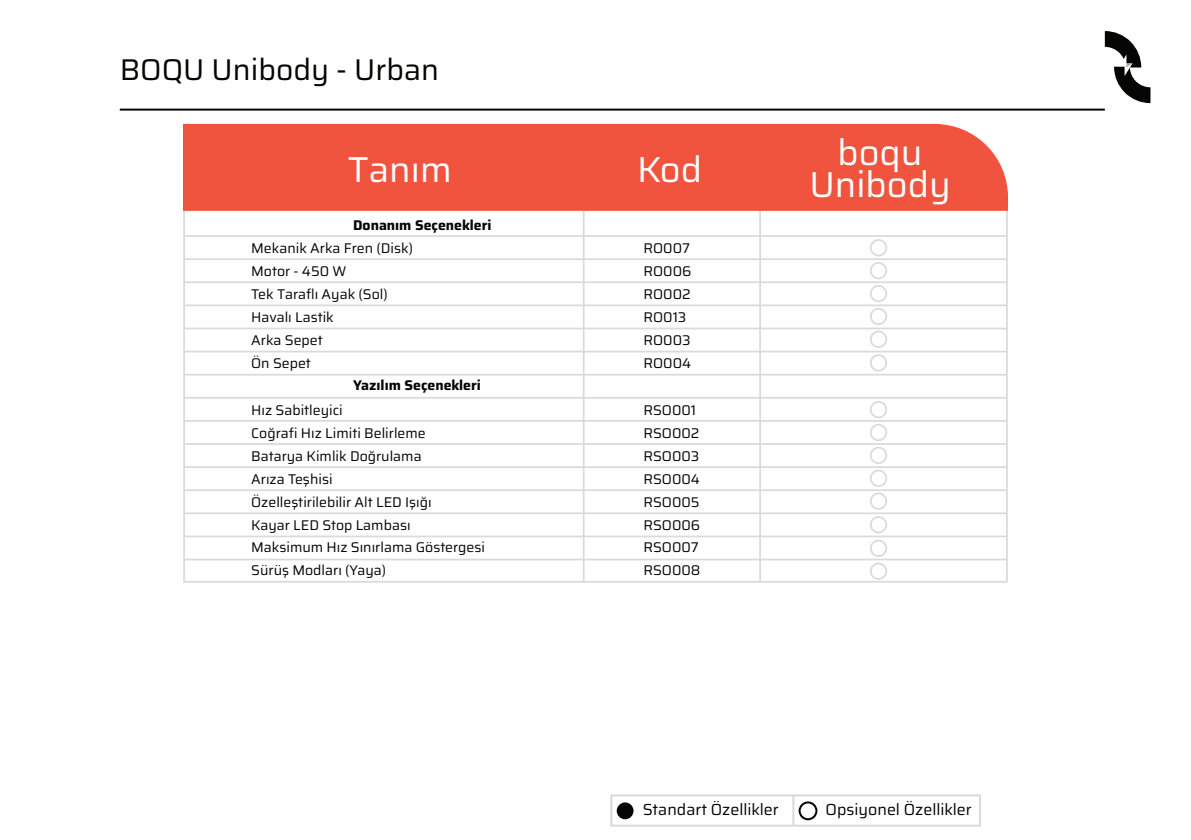
<style>
.page{position:relative;width:1191px;height:840px;background:#fff}
.page>*{position:absolute;margin:0;border:0;box-sizing:border-box;transform-origin:0 0}
.t1{font:36px/32.6px "Saira";color:#fff;text-align:center}
.t2{font:30px "Saira";color:#050504}
.t3{font:16px "Saira";color:#050504}
.t4{font:14px/22.8px "Saira";color:#050504}
.t5{font:700 14px "Saira";color:#050504}
</style>
<div class="page">
<svg style="left:1104px;top:31px;width:46px;height:72px"></svg>
<hr style="left:120px;top:108px;width:984px;height:2px;background:#050504">
<div style="left:616px;top:802px;width:17px;height:16px;background:#050504;border-radius:50%"></div>
<div style="left:798px;top:801px;width:19px;height:18px;border:2px solid #050504;border-radius:50%"></div>
<hr style="left:792px;top:795px;width:2px;height:30px;background:#d9d9d8">
<div style="left:610px;top:794px;width:371px;height:32px;border:2px solid #d9d9d8"></div>
<svg style="left:183px;top:211px;width:824px;height:371px"></svg>
<hr style="left:184px;top:235px;width:822px;height:2px;background:#dbdad9">
<hr style="left:184px;top:258px;width:822px;height:2px;background:#dbdad9">
<hr style="left:184px;top:281px;width:822px;height:2px;background:#dbdad9">
<hr style="left:184px;top:304px;width:822px;height:2px;background:#dbdad9">
<hr style="left:184px;top:327px;width:822px;height:2px;background:#dbdad9">
<hr style="left:184px;top:350px;width:822px;height:2px;background:#dbdad9">
<hr style="left:184px;top:373px;width:822px;height:2px;background:#dbdad9">
<hr style="left:184px;top:396px;width:822px;height:2px;background:#dbdad9">
<hr style="left:184px;top:420px;width:822px;height:1px;background:#dbdad9">
<hr style="left:184px;top:443px;width:822px;height:1px;background:#dbdad9">
<hr style="left:184px;top:466px;width:822px;height:1px;background:#dbdad9">
<hr style="left:184px;top:489px;width:822px;height:2px;background:#dbdad9">
<hr style="left:184px;top:512px;width:822px;height:2px;background:#dbdad9">
<hr style="left:184px;top:535px;width:822px;height:2px;background:#dbdad9">
<hr style="left:184px;top:558px;width:822px;height:2px;background:#dbdad9">
<div style="left:870px;top:239px;width:17px;height:17px;border:2px solid #dbdad9;border-radius:50%"></div>
<div style="left:870px;top:262px;width:17px;height:17px;border:2px solid #dbdad9;border-radius:50%"></div>
<div style="left:870px;top:285px;width:17px;height:17px;border:2px solid #dbdad9;border-radius:50%"></div>
<div style="left:870px;top:307px;width:17px;height:18px;border:2px solid #dbdad9;border-radius:50%"></div>
<div style="left:870px;top:330px;width:17px;height:18px;border:2px solid #dbdad9;border-radius:50%"></div>
<div style="left:870px;top:354px;width:17px;height:17px;border:2px solid #dbdad9;border-radius:50%"></div>
<div style="left:870px;top:401px;width:17px;height:17px;border:2px solid #dbdad9;border-radius:50%"></div>
<div style="left:870px;top:423px;width:17px;height:18px;border:2px solid #dbdad9;border-radius:50%"></div>
<div style="left:870px;top:446px;width:17px;height:18px;border:2px solid #dbdad9;border-radius:50%"></div>
<div style="left:870px;top:469px;width:17px;height:17px;border:2px solid #dbdad9;border-radius:50%"></div>
<div style="left:870px;top:492px;width:17px;height:17px;border:2px solid #dbdad9;border-radius:50%"></div>
<div style="left:870px;top:515px;width:17px;height:18px;border:2px solid #dbdad9;border-radius:50%"></div>
<div style="left:870px;top:539px;width:17px;height:17px;border:2px solid #dbdad9;border-radius:50%"></div>
<div style="left:870px;top:562px;width:17px;height:17px;border:2px solid #dbdad9;border-radius:50%"></div>
<hr style="left:583px;top:210px;width:1px;height:372px;background:#dbdad9">
<hr style="left:759px;top:210px;width:2px;height:372px;background:#dbdad9">
<div style="left:183px;top:123px;width:825px;height:88px;background:#f0543e"></div>
<h2 class="t2" style="left:120px;top:45px;width:321px">BOQU Unibody - Urban</h2>
<h1 class="t1" style="left:348px;top:152px;width:105px">Tanım</h1>
<h1 class="t1" style="left:637px;top:152px;width:66px">Kod</h1>
<p class="t5" style="left:353px;top:213px;width:140px">Donanım Seçenekleri</p>
<p class="t4" style="left:251px;top:236px;width:163px">Mekanik Arka Fren (Disk)<br>Motor - 450 W<br>Tek Taraflı Ayak (Sol)<br>Havalı Lastik<br>Arka Sepet<br>Ön Sepet</p>
<p class="t4" style="left:643px;top:236px;width:49px">RO007<br>RO006<br>RO002<br>RO013<br>RO003<br>RO004</p>
<p class="t4" style="left:643px;top:398px;width:58px">RSO001<br>RSO002<br>RSO003<br>RSO004<br>RSO005<br>RSO006<br>RSO007<br>RSO008</p>
<p class="t5" style="left:353px;top:374px;width:129px">Yazılım Seçenekleri</p>
<p class="t4" style="left:251px;top:398px;width:235px">Hız Sabitleyici<br>Coğrafi Hız Limiti Belirleme<br>Batarya Kimlik Doğrulama<br>Arıza Teşhisi<br>Özelleştirilebilir Alt LED Işığı<br>Kayar LED Stop Lambası<br>Maksimum Hız Sınırlama Göstergesi<br>Sürüş Modları (Yaya)</p>
<h1 class="t1" style="left:809px;top:135px;width:143px">boqu<br>Unibody</h1>
<p class="t3" style="left:643px;top:796px;width:137px">Standart Özellikler</p>
<p class="t3" style="left:825px;top:796px;width:147px">Opsiyonel Özellikler</p>
</div>
